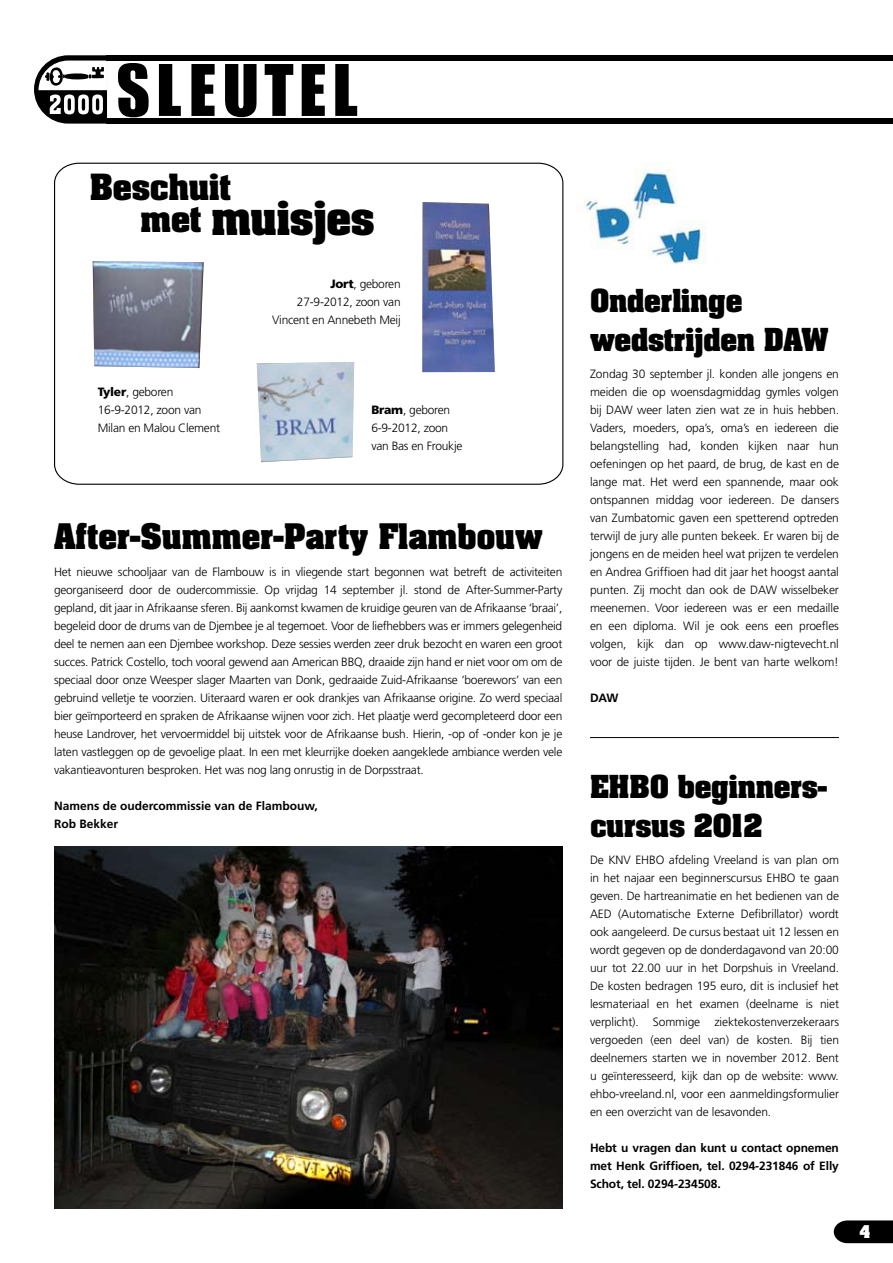
<style>
.page{position:relative;width:893px;height:1263px;background:#fff}
.page>*{position:absolute;margin:0;border:0;box-sizing:border-box;transform-origin:0 0}
.t1{font:700 39.9px "Aachen";letter-spacing:-.01em;color:#000}
.t2{font:700 30.75px "Aachen";letter-spacing:-.01em;color:#000}
.t3{font:700 30px "Aachen";color:#000}
.t4{font:700 27px/39px "Aachen";letter-spacing:-.01em;color:#000}
.t5{font:700 15px "Aachen";color:#fff}
.t6{font:300 12px/18px "Frutiger";letter-spacing:-.02em;color:#000;text-align:justify}
.t7{font:700 12px/18px "Frutiger CE";letter-spacing:-.01em;color:#000}
.s1{font-size:30.75px}
.s2{font-family:"Frutiger CE";font-weight:900}
</style>
<div class="page">
<svg style="left:34px;top:55px;width:73px;height:69px"></svg>
<svg style="left:118px;top:63px;width:31px;height:55px"></svg>
<svg style="left:159px;top:64px;width:22px;height:52px"></svg>
<svg style="left:191px;top:64px;width:24px;height:52px"></svg>
<svg style="left:225px;top:64px;width:32px;height:54px"></svg>
<svg style="left:265px;top:64px;width:28px;height:52px"></svg>
<svg style="left:302px;top:64px;width:23px;height:52px"></svg>
<svg style="left:335px;top:64px;width:22px;height:52px"></svg>
<div style="left:107px;top:55px;width:786px;height:6px;background:#000"></div>
<div style="left:107px;top:118px;width:786px;height:6px;background:#000"></div>
<svg style="left:834px;top:1220px;width:59px;height:23px"></svg>
<img style="left:54px;top:846px;width:508px;height:363px">
<img style="left:584px;top:167px;width:122px;height:97px">
<hr style="left:590px;top:737px;width:249px;height:1px;background:#000">
<svg style="left:54px;top:162px;width:510px;height:323px"></svg>
<img style="left:93px;top:261px;width:111px;height:107px">
<img style="left:422px;top:202px;width:73px;height:170px">
<img style="left:257px;top:362px;width:97px;height:100px">
<h2 class="t2" style="left:90px;top:165px;width:143px">Beschuit</h2>
<h1 class="t1" style="left:141px;top:189px;width:236px"><span class="s1">met</span> muisjes</h1>
<p class="t6" style="left:98px;top:383px;width:124px;text-align:left"><span class="s2">Tyler</span>, geboren<br>16-9-2012, zoon van<br>Milan en Malou Clement</p>
<p class="t6" style="left:272px;top:275px;width:130px;text-align:right"><span class="s2">Jort</span>, geboren<br>27-9-2012, zoon van<br>Vincent en Annebeth Meij</p>
<p class="t6" style="left:371px;top:401px;width:93px;text-align:left"><span class="s2">Bram</span>, geboren<br>6-9-2012, zoon van Bas en Froukje</p>
<h3 class="t3" style="left:54px;top:515px;width:490px">After-Summer-Party Flambouw</h3>
<p class="t6" style="left:54px;top:563px;width:510px">Het nieuwe schooljaar van de Flambouw is in vliegende start begonnen wat betreft de activiteiten georganiseerd door de oudercommissie. Op vrijdag 14 september jl. stond de After-Summer-Party gepland, dit jaar in Afrikaanse sferen. Bij aankomst kwamen de kruidige geuren van de Afrikaanse ‘braai’, begeleid door de drums van de Djembee je al tegemoet. Voor de liefhebbers was er immers gelegenheid deel te nemen aan een Djembee workshop. Deze sessies werden zeer druk bezocht en waren een groot succes. Patrick Costello, toch vooral gewend aan American BBQ, draaide zijn hand er niet voor om om de speciaal door onze Weesper slager Maarten van Donk, gedraaide Zuid-Afrikaanse ‘boerewors’ van een gebruind velletje te voorzien. Uiteraard waren er ook drankjes van Afrikaanse origine. Zo werd speciaal bier geïmporteerd en spraken de Afrikaanse wijnen voor zich. Het plaatje werd gecompleteerd door een heuse Landrover, het vervoermiddel bij uitstek voor de Afrikaanse bush. Hierin, -op of -onder kon je je laten vastleggen op de gevoelige plaat. In een met kleurrijke doeken aangeklede ambiance werden vele vakantieavonturen besproken. Het was nog lang onrustig in de Dorpsstraat.</p>
<p class="t7" style="left:54px;top:797px;width:265px">Namens de oudercommissie van de Flambouw,<br>Rob Bekker</p>
<h3 class="t4" style="left:590px;top:280px;width:240px">Onderlinge wedstrijden DAW</h3>
<p class="t6" style="left:590px;top:365px;width:250px">Zondag 30 september jl. konden alle jongens en meiden die op woensdagmiddag gymles volgen bij DAW weer laten zien wat ze in huis hebben.<br>Vaders, moeders, opa’s, oma’s en iedereen die belangstelling had, konden kijken naar hun oefeningen op het paard, de brug, de kast en de lange mat. Het werd een spannende, maar ook ontspannen middag voor iedereen. De dansers van Zumbatomic gaven een spetterend optreden terwijl de jury alle punten bekeek. Er waren bij de jongens en de meiden heel wat prijzen te verdelen en Andrea Griffioen had dit jaar het hoogst aantal punten. Zij mocht dan ook de DAW wisselbeker meenemen. Voor iedereen was er een medaille en een diploma. Wil je ook eens een proefles volgen, kijk dan op www.daw-nigtevecht.nl voor de juiste tijden. Je bent van harte welkom!</p>
<p class="t7" style="left:590px;top:689px;width:30px">DAW</p>
<h3 class="t4" style="left:590px;top:766px;width:239px">EHBO beginners&shy;cursus 2012</h3>
<p class="t6" style="left:590px;top:851px;width:250px">De KNV EHBO afdeling Vreeland is van plan om in het najaar een beginnerscursus EHBO te gaan geven. De hartreanimatie en het bedienen van de AED (Automatische Externe Defibrillator) wordt ook aangeleerd. De cursus bestaat uit 12 lessen en wordt gegeven op de donderdagavond van 20:00 uur tot 22.00 uur in het Dorpshuis in Vreeland.<br>De kosten bedragen 195 euro, dit is inclusief het lesmateriaal en het examen (deelname is niet verplicht). Sommige ziektekostenverzekeraars vergoeden (een deel van) de kosten. Bij tien deelnemers starten we in november 2012. Bent u geïnteresseerd, kijk dan op de website: www. ehbo-vreeland.nl, voor een aanmeldingsformulier en een overzicht van de lesavonden.</p>
<p class="t7" style="left:590px;top:1139px;width:250px;text-align:justify">Hebt u vragen dan kunt u contact opnemen met Henk Griffioen, tel. 0294-231846 of Elly Schot, tel. 0294-234508.</p>
<p class="t5" style="left:860px;top:1221px;width:12px">4</p>
</div>
